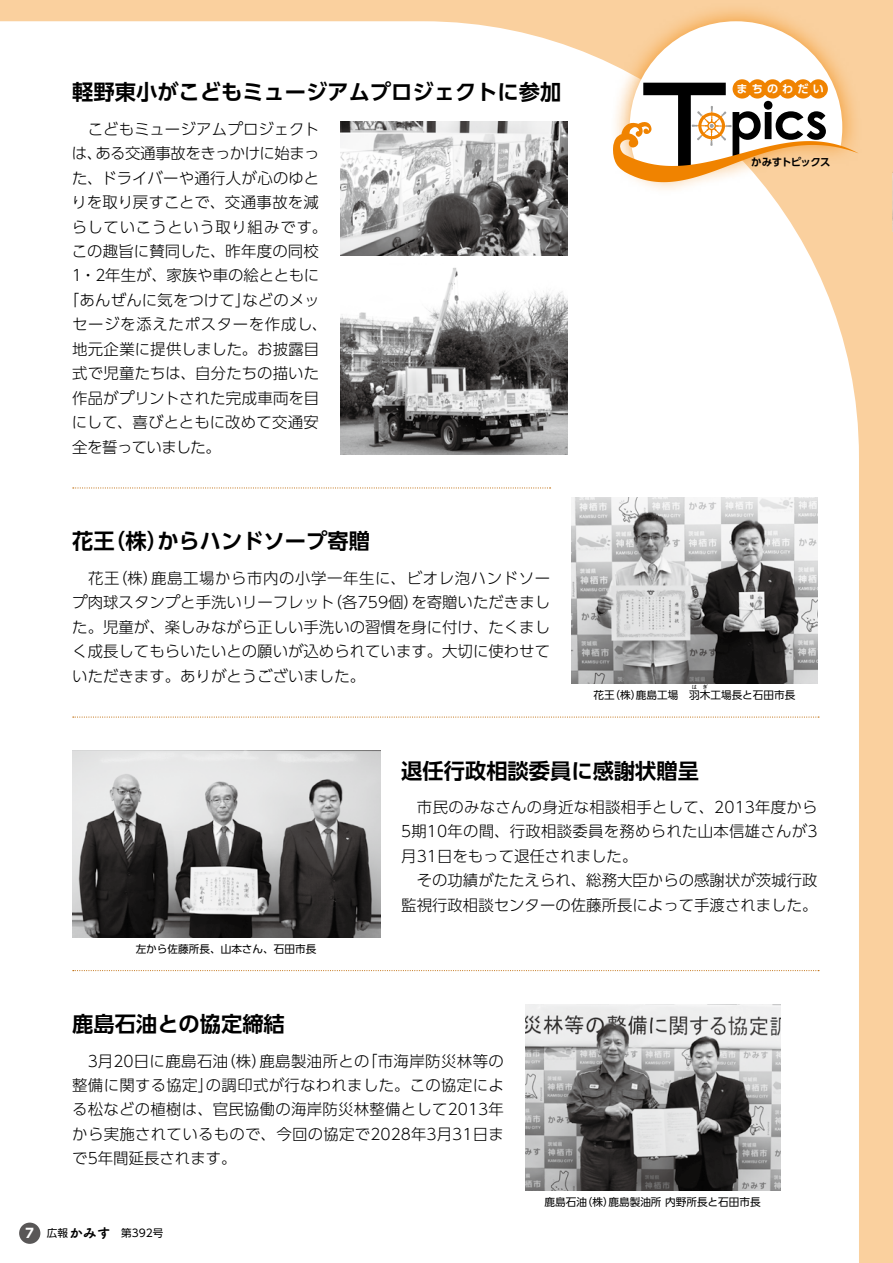
<style>
.page{position:relative;width:893px;height:1263px;background:#fad09e}
.page>*{position:absolute;margin:0;border:0;box-sizing:border-box;transform-origin:0 0}
.t1{font:700 21.3px "UD Shin Go Pro De";color:#000}
.t2{font:300 15.45px/24.5px "UD Shin Go Pro";color:#000}
.t3{font:300 15.45px "UD Shin Go Pro";letter-spacing:.04em;color:#000}
.t4{font:300 15.45px/24.5px "UD Shin Go Pro";letter-spacing:.02em;color:#000}
.t5{font:300 15.45px "UD Shin Go Pro";letter-spacing:.025em;color:#000}
.t6{font:13.8px "Tsuku A Rd Gothic Std E";color:#000}
.t7{font:700 12.75px "UD Shin Go Pro";color:#fff}
.t8{font:700 11.1px "UD Shin Go Pr 6 De";letter-spacing:.37em;color:#fff}
.t9{font:10.65px "UD Shin Go Pro";color:#000}
.t10{font:700 10.35px "UD Shin Go Pr 6 De";letter-spacing:-.05em;color:#000}
.t11{font:5.25px "UD Shin Go Pro";color:#000}
.s1{font-family:"UD Shin Go Pr 6";font-size:10.65px}
</style>
<div class="page">
<div style="left:0;top:21px;width:859px;height:1242px;background:#fff"></div>
<img style="left:340px;top:264px;width:227px;height:190px">
<img style="left:340px;top:121px;width:227px;height:135px">
<div style="left:610px;top:2px;width:252px;height:194px;background:#f08300;opacity:.75"></div>
<svg style="left:613px;top:21px;width:246px;height:161px"></svg>
<hr style="left:892px;top:697px;width:1px;height:566px;background:#fef4e8">
<img style="left:72px;top:750px;width:308px;height:187px">
<img style="left:892px;top:172px;width:1px;height:60px">
<svg style="left:73px;top:487px;width:478px;height:1px"></svg>
<svg style="left:73px;top:970px;width:746px;height:1px"></svg>
<img style="left:571px;top:497px;width:246px;height:187px">
<img style="left:525px;top:1004px;width:255px;height:187px">
<svg style="left:73px;top:716px;width:746px;height:2px"></svg>
<div style="left:19px;top:1222px;width:21px;height:22px;background:#595757;border-radius:50%"></div>
<h1 class="t1" style="left:72px;top:75px;width:490px">軽野東小がこどもミュージアムプロジェクトに参加</h1>
<p class="t2" style="left:72px;top:116px;width:249px;text-align:right">　こどもミュージアムプロジェクトある交通事故をきっかけに始まっ</p>
<p class="t2" style="left:72px;top:141px;width:32px">は、</p>
<p class="t2" style="left:72px;top:165px;width:249px">た、ドライバーや通行人が心のゆと</p>
<p class="t2" style="left:72px;top:189px;width:249px">りを取り戻すことで、交通事故を減</p>
<p class="t3" style="left:72px;top:214px;width:257px">らしていこうという取り組みです。</p>
<p class="t2" style="left:72px;top:238px;width:249px">この趣旨に賛同した、昨年度の同校</p>
<p class="t2" style="left:72px;top:263px;width:249px">・1 2年生が、家族や車の絵とともに</p>
<p class="t2" style="left:243px;top:287px;width:78px">などのメッ</p>
<p class="t2" style="left:72px;top:287px;width:257px;text-indent:-8px">「あんぜんに気をつけて」<br>セージを添えたポスターを作成し、地元企業に提供しました。お披露目式で児童たちは、自分たちの描いた作品がプリントされた完成車両を目にして、喜びとともに改めて交通安全を誓っていました。</p>
<p class="t8" style="left:737px;top:80px;width:89px">まちのわだい</p>
<p class="t10" style="left:751px;top:154px;width:81px">かみすトピックス</p>
<h1 class="t1" style="left:157px;top:524px;width:214px">からハンドソープ寄贈</h1>
<h1 class="t1" style="left:104px;top:524px;width:65px">（株）</h1>
<h1 class="t1" style="left:72px;top:524px;width:44px">花王</h1>
<p class="t3" style="left:151px;top:565px;width:400px">鹿島工場から市内の小学一年生に、ビオレ泡ハンドソー</p>
<p class="t2" style="left:112px;top:565px;width:48px">（株）</p>
<p class="t2" style="left:72px;top:565px;width:49px">　花王</p>
<p class="t2" style="left:72px;top:590px;width:479px">プ肉球スタンプと手洗いリーフレット<br>た。児童が、楽しみながら正しい手洗いの習慣を身に付け、たくましく成長してもらいたいとの願いが込められています。大切に使わせていただきます。ありがとうございました。</p>
<p class="t2" style="left:411px;top:590px;width:140px">を寄贈いただきまし</p>
<p class="t2" style="left:327px;top:590px;width:94px">（各759個）</p>
<p class="t11" style="left:692px;top:683px;width:7px">は</p>
<p class="t11" style="left:702px;top:683px;width:7px">ぎ</p>
<p class="t9" style="left:609px;top:687px;width:33px">（株）</p>
<p class="t9" style="left:636px;top:687px;width:161px">鹿島工場　羽木工場長と石田市長</p>
<p class="t9" style="left:593px;top:687px;width:23px">花王</p>
<p class="t9" style="left:136px;top:940px;width:182px">左から佐藤所長、山本さん、石田市長</p>
<h1 class="t1" style="left:401px;top:753px;width:299px">退任行政相談委員に感謝状贈呈</h1>
<p class="t2" style="left:401px;top:794px;width:418px">　市民のみなさんの身近な相談相手として、2013年度から<br>5期10年の間、行政相談委員を務められた山本信雄さんが3月31日をもって退任されました。<br>　その功績がたたえられ、総務大臣からの感謝状が茨城行政監視行政相談センターの佐藤所長によって手渡されました。</p>
<h1 class="t1" style="left:72px;top:1007px;width:214px">鹿島石油との協定締結</h1>
<p class="t5" style="left:362px;top:1048px;width:143px">「市海岸防災林等の</p>
<p class="t2" style="left:221px;top:1048px;width:48px">（株）</p>
<p class="t4" style="left:206px;top:1048px;width:299px;text-indent:-134px">　3月20日に鹿島石油<br>の調印式が行なわれました。この協定によ</p>
<p class="t5" style="left:259px;top:1048px;width:112px">鹿島製油所との</p>
<p class="t2" style="left:72px;top:1072px;width:433px">整備に関する協定」<br>る松などの植樹は、官民協働の海岸防災林整備として2013年から実施されているもので、今回の協定で2028年3月31日まで5年間延長されます。</p>
<p class="t7" style="left:26px;top:1223px;width:10px">7</p>
<p class="t6" style="left:47px;top:1222px;width:65px"><span class="s1">広報</span>かみす</p>
<p class="t9" style="left:121px;top:1224px;width:44px">第392号</p>
<p class="t9" style="left:582px;top:1194px;width:33px">（株）</p>
<p class="t9" style="left:608px;top:1194px;width:154px">鹿島製油所内野所長と石田市長</p>
<p class="t9" style="left:545px;top:1194px;width:44px">鹿島石油</p>
</div>
